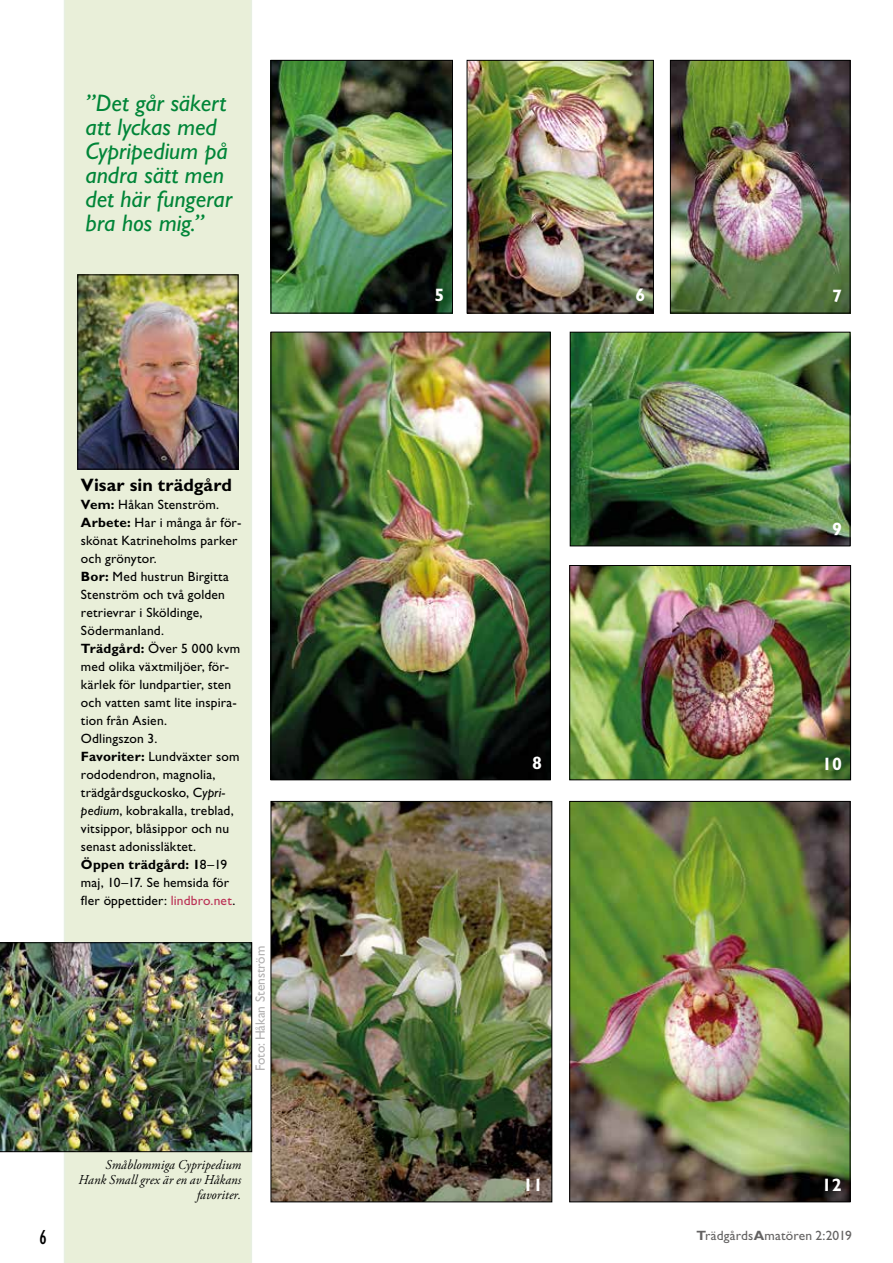
<style>
.page{position:relative;width:893px;height:1263px;background:#fff}
.page>*{position:absolute;margin:0;border:0;box-sizing:border-box;transform-origin:0 0}
.t1{font:italic 24px/24px "Gill Sans Std";letter-spacing:-.005em;color:#008538}
.t2{font:condensed 21px "Gill Sans Std";color:#000}
.t3{font:700 18px "Gill Sans Std";letter-spacing:.005em;color:#000}
.t4{font:700 18px "Gill Sans Std";color:#fff}
.t5{font:13.5px/18px "Gill Sans Std";letter-spacing:.015em;color:#000}
.t6{font:italic 13.5px/15px "Adobe Garamond Pro";letter-spacing:.01em;color:#000;text-align:right;scale:.95 1}
.t7{font:13.5px "Gill Sans Std";letter-spacing:.01em;color:#646363}
.t8{font:13.5px "Gill Sans Std";color:#b3b2b2}
.s1{font-weight:700}
.s2{font-style:italic}
.s3{color:#bb3256}
</style>
<div class="page">
<img style="left:571px;top:567px;width:278px;height:211px">
<div style="left:569px;top:565px;width:282px;height:215px;border:1px solid #000"></div>
<img style="left:273px;top:803px;width:277px;height:397px">
<div style="left:271px;top:801px;width:281px;height:401px;border:1px solid #000"></div>
<div style="left:64px;top:0;width:188px;height:1263px;background:#e9efd9"></div>
<img style="left:79px;top:276px;width:157px;height:191px">
<div style="left:77px;top:274px;width:161px;height:195px;border:1px solid #000"></div>
<img style="left:273px;top:62px;width:178px;height:249px">
<div style="left:271px;top:60px;width:182px;height:253px;border:1px solid #000"></div>
<img style="left:672px;top:62px;width:176px;height:249px">
<div style="left:670px;top:60px;width:180px;height:253px;border:1px solid #000"></div>
<img style="left:572px;top:334px;width:276px;height:210px">
<div style="left:570px;top:332px;width:280px;height:214px;border:1px solid #000"></div>
<img style="left:571px;top:803px;width:277px;height:397px">
<div style="left:569px;top:801px;width:281px;height:401px;border:1px solid #000"></div>
<img style="left:273px;top:334px;width:276px;height:444px">
<div style="left:271px;top:332px;width:280px;height:448px;border:1px solid #000"></div>
<img style="left:0;top:942px;width:252px;height:210px">
<img style="left:469px;top:62px;width:183px;height:249px">
<div style="left:467px;top:60px;width:187px;height:253px;border:1px solid #000"></div>
<h1 class="t1" style="left:86px;top:91px;width:148px">”Det går säkert att lyckas med<br>Cypripedium på andra sätt men det här fungerar bra hos mig.”</h1>
<h3 class="t3" style="left:81px;top:474px;width:153px">Visar sin trädgård</h3>
<p class="t5" style="left:81px;top:495px;width:162px"><span class="s1">Vem:</span> Håkan Stenström.<br><span class="s1">Arbete:</span> Har i många år för&shy;skönat Katrineholms parker och grönytor.<br><span class="s1">Bor:</span> Med hustrun Birgitta<br>Stenström och två golden retrievrar i Sköldinge,<br>Södermanland.<br><span class="s1">Trädgård:</span> Över 5 000 kvm med olika växtmiljöer, för&shy;kärlek för lundpartier, sten och vatten samt lite inspira&shy;tion från Asien.<br>Odlingszon 3.<br><span class="s1">Favoriter:</span> Lundväxter som rododendron, magnolia, trädgårdsguckosko, C<span class="s2">ypri&shy;pedium</span>, kobrakalla, treblad, vitsippor, blåsippor och nu senast adonissläktet.<br><span class="s1">Öppen trädgård: 1</span>8–19 maj, 10–17. Se hemsida för fler öppettider: <span class="s3">lindbro.net</span>.</p>
<p class="t8" style="left:253px;top:1071px;width:127px;rotate:-90deg">Foto: Håkan Stenström</p>
<p class="t6" style="left:79px;top:1157px;width:173px">Småblommiga Cypripedium<br>Hank Small grex är en av Håkans favoriter.</p>
<h3 class="t4" style="left:635px;top:284px;width:11px">6</h3>
<h3 class="t4" style="left:434px;top:284px;width:11px">5</h3>
<h3 class="t4" style="left:832px;top:285px;width:11px">7</h3>
<h3 class="t4" style="left:532px;top:752px;width:11px">8</h3>
<h3 class="t4" style="left:523px;top:1174px;width:21px">11</h3>
<h3 class="t4" style="left:832px;top:518px;width:11px">9</h3>
<h3 class="t4" style="left:822px;top:753px;width:21px">10</h3>
<h3 class="t4" style="left:822px;top:1174px;width:21px">12</h3>
<h2 class="t2" style="left:39px;top:1226px;width:9px">6</h2>
<p class="t7" style="left:696px;top:1227px;width:157px"><span class="s1">T</span>rädgårds<span class="s1">A</span>matören 2:2019</p>
</div>
